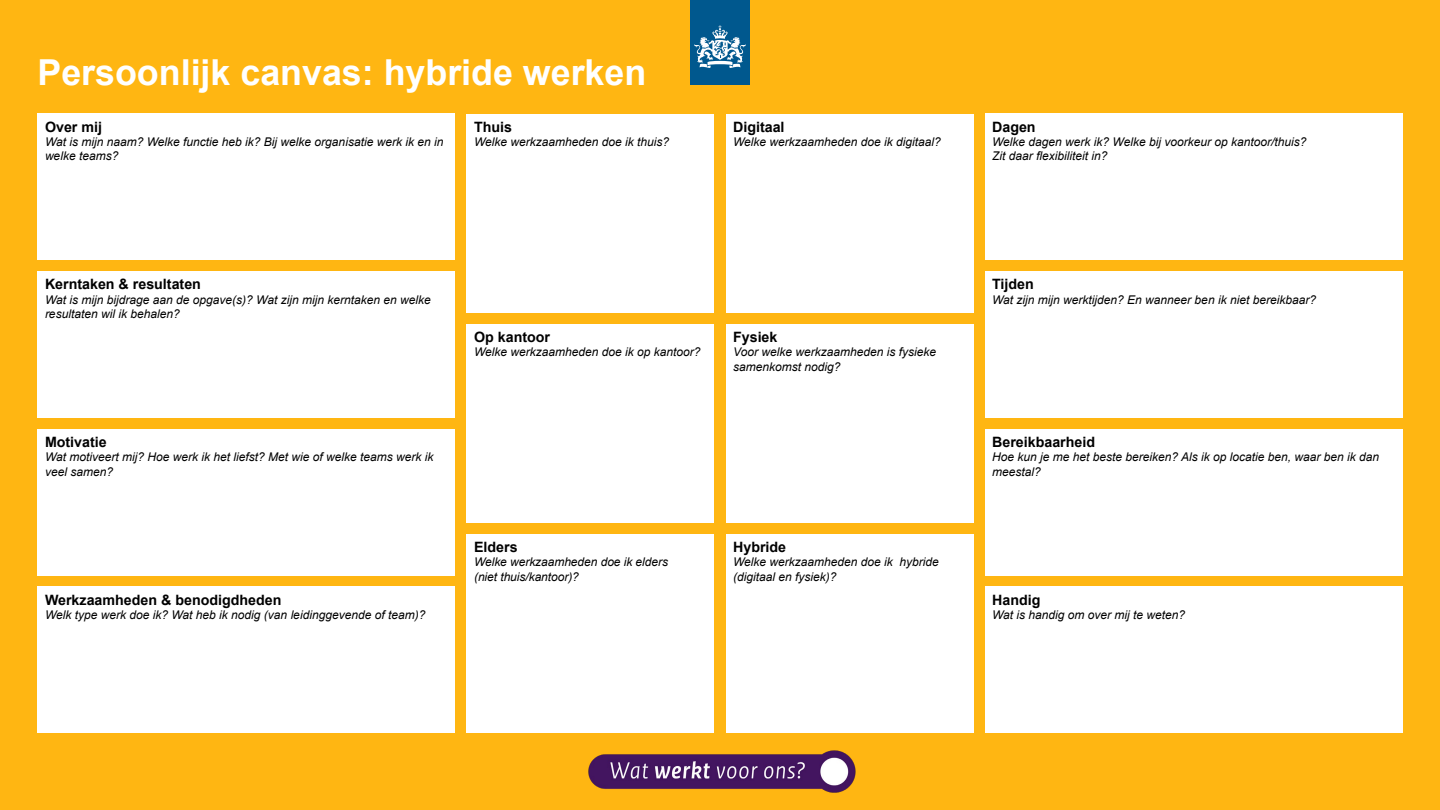
<style>
.page{position:relative;width:1440px;height:810px;background:#ffb612}
.page>*{position:absolute;margin:0;border:0;box-sizing:border-box;transform-origin:0 0}
.t1{font:700 35.78px "Arial";color:#fff}
.Alineastijl_1{font:700 14.25px "Arial";color:#000}
.Alineastijl_2{font:italic 12px/14.4px "Arial";color:#000}
</style>
<div class="page">
<div style="left:467px;top:114px;width:247px;height:199px;background:#fff"></div>
<div style="left:467px;top:324px;width:247px;height:199px;background:#fff"></div>
<div style="left:467px;top:534px;width:247px;height:199px;background:#fff"></div>
<div style="left:726px;top:114px;width:247px;height:199px;background:#fff"></div>
<div style="left:726px;top:324px;width:247px;height:199px;background:#fff"></div>
<div style="left:726px;top:534px;width:247px;height:199px;background:#fff"></div>
<div style="left:985px;top:114px;width:417px;height:146px;background:#fff"></div>
<div style="left:38px;top:114px;width:417px;height:146px;background:#fff"></div>
<div style="left:985px;top:271px;width:417px;height:147px;background:#fff"></div>
<div style="left:38px;top:271px;width:417px;height:147px;background:#fff"></div>
<div style="left:985px;top:429px;width:417px;height:146px;background:#fff"></div>
<div style="left:38px;top:429px;width:417px;height:146px;background:#fff"></div>
<div style="left:985px;top:587px;width:417px;height:146px;background:#fff"></div>
<div style="left:38px;top:587px;width:417px;height:146px;background:#fff"></div>
<div style="left:690px;top:0;width:60px;height:85px;background:#00588e"></div>
<svg style="left:694px;top:25px;width:52px;height:43px"></svg>
<img style="left:588px;top:750px;width:268px;height:43px">
<p class="t1" style="left:38px;top:49px;width:610px">Persoonlijk canvas: hybride werken</p>
<p class="Alineastijl_1" style="left:45px;top:117px;width:59px">Over mij</p>
<p class="Alineastijl_2" style="left:45px;top:135px;width:400px">Wat is mijn naam? Welke functie heb ik? Bij welke organisatie werk ik en in welke teams?</p>
<p class="Alineastijl_1" style="left:474px;top:117px;width:40px">Thuis</p>
<p class="Alineastijl_2" style="left:474px;top:135px;width:197px">Welke werkzaamheden doe ik thuis?</p>
<p class="Alineastijl_1" style="left:733px;top:117px;width:53px">Digitaal</p>
<p class="Alineastijl_2" style="left:733px;top:135px;width:209px">Welke werkzaamheden doe ik digitaal?</p>
<p class="Alineastijl_1" style="left:992px;top:117px;width:45px">Dagen</p>
<p class="Alineastijl_2" style="left:992px;top:135px;width:316px">Welke dagen werk ik? Welke bij voorkeur op kantoor/thuis?<br>Zit daar flexibiliteit in?</p>
<p class="Alineastijl_1" style="left:45px;top:275px;width:157px">Kerntaken &amp; resultaten</p>
<p class="Alineastijl_2" style="left:45px;top:292px;width:387px">Wat is mijn bijdrage aan de opgave(s)? Wat zijn mijn kerntaken en welke resultaten wil ik behalen?</p>
<p class="Alineastijl_1" style="left:992px;top:275px;width:43px">Tijden</p>
<p class="Alineastijl_2" style="left:992px;top:292px;width:325px">Wat zijn mijn werktijden? En wanneer ben ik niet bereikbaar?</p>
<p class="Alineastijl_1" style="left:474px;top:327px;width:78px">Op kantoor</p>
<p class="Alineastijl_2" style="left:474px;top:345px;width:228px">Welke werkzaamheden doe ik op kantoor?</p>
<p class="Alineastijl_1" style="left:733px;top:327px;width:46px">Fysiek</p>
<p class="Alineastijl_2" style="left:733px;top:345px;width:204px">Voor welke werkzaamheden is fysieke samenkomst nodig?</p>
<p class="Alineastijl_1" style="left:45px;top:432px;width:63px">Motivatie</p>
<p class="Alineastijl_2" style="left:45px;top:450px;width:390px">Wat motiveert mij? Hoe werk ik het liefst? Met wie of welke teams werk ik veel samen?</p>
<p class="Alineastijl_1" style="left:992px;top:432px;width:104px">Bereikbaarheid</p>
<p class="Alineastijl_2" style="left:992px;top:450px;width:389px">Hoe kun je me het beste bereiken? Als ik op locatie ben, waar ben ik dan meestal?</p>
<p class="Alineastijl_1" style="left:474px;top:538px;width:45px">Elders</p>
<p class="Alineastijl_2" style="left:474px;top:555px;width:195px">Welke werkzaamheden doe ik elders (niet thuis/kantoor)?</p>
<p class="Alineastijl_1" style="left:733px;top:538px;width:55px">Hybride</p>
<p class="Alineastijl_2" style="left:733px;top:555px;width:207px">Welke werkzaamheden doe ik hybride (digitaal en fysiek)?</p>
<p class="Alineastijl_1" style="left:45px;top:590px;width:238px">Werkzaamheden &amp; benodigdheden</p>
<p class="Alineastijl_2" style="left:45px;top:608px;width:382px">Welk type werk doe ik? Wat heb ik nodig (van leidinggevende of team)?</p>
<p class="Alineastijl_1" style="left:992px;top:590px;width:50px">Handig</p>
<p class="Alineastijl_2" style="left:992px;top:608px;width:195px">Wat is handig om over mij te weten?</p>
</div>
